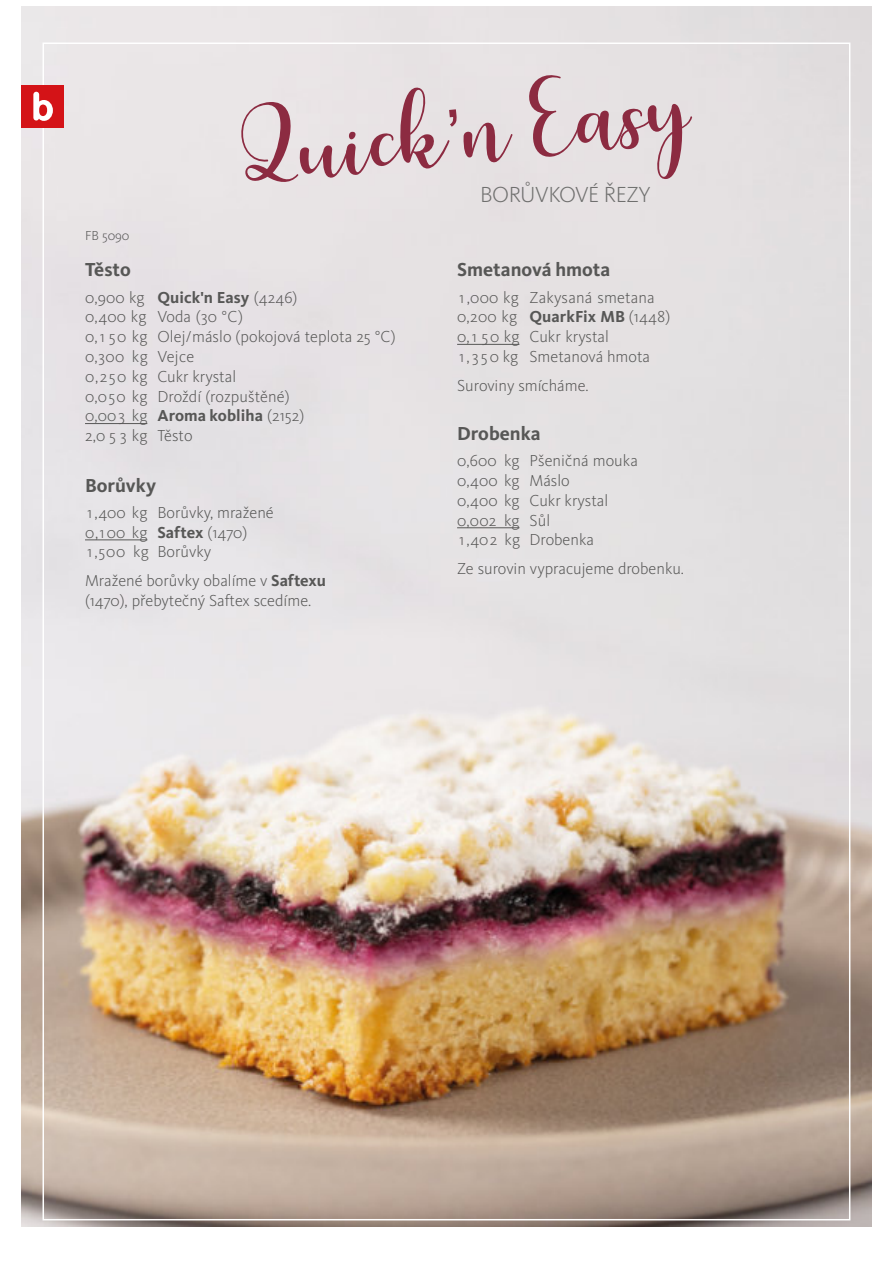
<style>
.page{position:relative;width:893px;height:1263px;background:#fff}
.page>*{position:absolute;margin:0;border:0;box-sizing:border-box;transform-origin:0 0}
.t1{font:72px "Bartleen Script";color:#8c2b41}
.t2{font:300 22.65px "Kievit Pro";letter-spacing:-.02em;color:#6f6f6e}
.t3{font:700 19.5px "Kievit Pro";color:#575756}
.t4{font:300 16.5px/19.8px "Kievit Pro";color:#575756}
.t5{font:300 13.5px "Kievit Pro";color:#575756}
.s1{font-family:"Arial"}
.s2{font-weight:700}
</style>
<div class="page">
<img style="left:21px;top:6px;width:851px;height:1221px">
<hr style="left:85px;top:539px;width:62px;height:1px;background:#575756">
<hr style="left:457px;top:344px;width:62px;height:1px;background:#575756">
<hr style="left:457px;top:527px;width:62px;height:1px;background:#575756">
<hr style="left:85px;top:423px;width:62px;height:1px;background:#575756">
<div style="left:21px;top:85px;width:43px;height:43px;background:#d41317"></div>
<svg style="left:33px;top:92px;width:20px;height:29px"></svg>
<h1 class="t1" style="left:234px;top:106px;width:454px;rotate:-6deg">Quick<span class="s1">’</span>n Easy</h1>
<h2 class="t2" style="left:480px;top:185px;width:172px">BORŮVKOVÉ ŘEZY</h2>
<p class="t5" style="left:85px;top:230px;width:46px">FB 5090</p>
<p class="t3" style="left:85px;top:261px;width:47px">Těsto</p>
<p class="t4" style="left:85px;top:288px;width:312px">0,900 kg <span class="s2">Quick'n Easy</span> (4246)<br>0,400 kg Voda (30 °C)<br>0,1 50 kg Olej/máslo (pokojová teplota 25 °C)<br>0,300 kg Vejce<br>0,250 kg Cukr krystal<br>0,050 kg Droždí (rozpuštěné)<br>0,003 kg <span class="s2">Aroma kobliha</span> (2152)<br>2,0 5 3 kg Těsto</p>
<p class="t3" style="left:85px;top:477px;width:73px">Borůvky</p>
<p class="t4" style="left:85px;top:504px;width:190px">1,400 kg Borůvky, mražené<br>0,1 00 kg <span class="s2">Saftex</span> (1470)<br>1,500 kg Borůvky</p>
<p class="t4" style="left:85px;top:572px;width:242px">Mražené borůvky obalíme v <span class="s2">Saftexu </span>(1470), přebytečný Saftex scedíme.</p>
<p class="t3" style="left:457px;top:261px;width:155px">Smetanová hmota</p>
<p class="t4" style="left:457px;top:288px;width:215px">1,000 kg Zakysaná smetana<br>0,200 kg <span class="s2">QuarkFix MB</span> (1448)<br>0,1 50 kg Cukr krystal<br>1 , 3 50 kg Smetanová hmota</p>
<p class="t4" style="left:457px;top:377px;width:133px">Suroviny smícháme.</p>
<p class="t3" style="left:457px;top:425px;width:85px">Drobenka</p>
<p class="t4" style="left:457px;top:452px;width:182px">0,600 kg Pšeničná mouka<br>0,400 kg Máslo<br>0,400 kg Cukr krystal<br>0,002 kg Sůl<br>1,402 kg Drobenka</p>
<p class="t4" style="left:457px;top:560px;width:228px">Ze surovin vypracujeme drobenku.</p>
</div>
